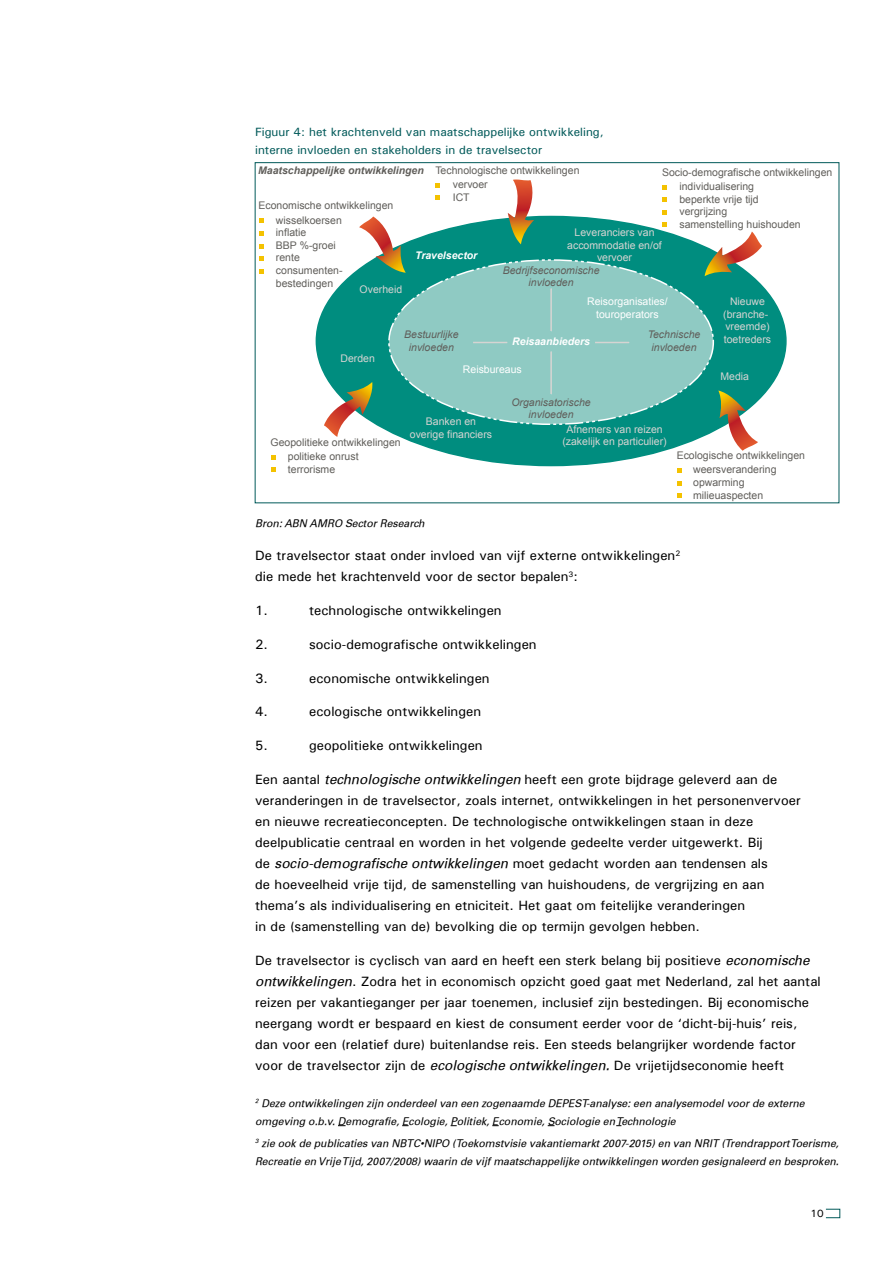
<style>
.page{position:relative;width:893px;height:1263px;background:#fff}
.page>*{position:absolute;margin:0;border:0;box-sizing:border-box;transform-origin:0 0}
.t1{font:13.5px/21px "Univers";color:#000}
.t2{font:12px/18px "Univers";color:#005959}
.t3{font:italic 10.5px/18px "Univers";color:#000}
.t4{font:10.5px/12.6px "Arial";color:#605e5a}
.t5{font:10.5px/12.6px "Arial";color:#d6d4d2;text-align:center}
.t6{font:italic 10.5px/12.6px "Arial";color:#605e5a;text-align:center}
.t7{font:10.5px/12.6px "Arial";color:#fff;text-align:center}
.t8{font:italic 700 10.5px "Arial";color:#605e5a}
.t9{font:italic 700 10.5px "Arial";color:#fff}
.t10{font:10.5px "Univers";color:#000}
.s1{font-style:italic}
</style>
<div class="page">
<div style="left:826px;top:1209px;width:14px;height:9px;border:1px solid #005959"></div>
<div style="left:316px;top:216px;width:470px;height:249px;background:#008d7f;border-radius:50%"></div>
<div style="left:389px;top:260px;width:324px;height:164px;background:#8fcac3;border-radius:50%"></div>
<hr style="left:473px;top:342px;width:34px;height:1px;background:#d6d4d2">
<hr style="left:595px;top:342px;width:34px;height:1px;background:#d6d4d2">
<hr style="left:550px;top:288px;width:2px;height:43px;background:#d6d4d2">
<hr style="left:550px;top:351px;width:2px;height:43px;background:#d6d4d2">
<svg style="left:705px;top:231px;width:57px;height:45px"></svg>
<svg style="left:718px;top:390px;width:40px;height:61px"></svg>
<svg style="left:324px;top:382px;width:49px;height:55px"></svg>
<svg style="left:359px;top:216px;width:47px;height:57px"></svg>
<svg style="left:508px;top:179px;width:27px;height:65px"></svg>
<svg style="left:259px;top:218px;width:4px;height:5px"></svg>
<svg style="left:259px;top:231px;width:4px;height:5px"></svg>
<svg style="left:259px;top:244px;width:4px;height:5px"></svg>
<svg style="left:259px;top:256px;width:4px;height:5px"></svg>
<svg style="left:259px;top:269px;width:4px;height:5px"></svg>
<svg style="left:271px;top:455px;width:4px;height:5px"></svg>
<svg style="left:271px;top:467px;width:4px;height:5px"></svg>
<svg style="left:677px;top:468px;width:5px;height:5px"></svg>
<svg style="left:677px;top:481px;width:5px;height:4px"></svg>
<svg style="left:677px;top:493px;width:5px;height:5px"></svg>
<svg style="left:662px;top:185px;width:5px;height:4px"></svg>
<svg style="left:662px;top:197px;width:5px;height:5px"></svg>
<svg style="left:662px;top:210px;width:5px;height:5px"></svg>
<svg style="left:662px;top:222px;width:5px;height:5px"></svg>
<svg style="left:435px;top:183px;width:5px;height:5px"></svg>
<svg style="left:435px;top:195px;width:5px;height:5px"></svg>
<p class="t2" style="left:255px;top:123px;width:350px">Figuur 4: het krachtenveld van maatschappelijke ontwikkeling, interne invloeden en stakeholders in de travelsector</p>
<p class="t8" style="left:258px;top:163px;width:167px">Maatschappelijke ontwikkelingen</p>
<p class="t4" style="left:453px;top:163px;width:128px;line-height:14.2px;text-indent:-17px">Technologische ontwikkelingen vervoer</p>
<p class="t4" style="left:453px;top:191px;width:18px">ICT</p>
<p class="t4" style="left:679px;top:165px;width:154px;line-height:14.2px;text-indent:-17px">Socio-demografische ontwikkelingen individualisering</p>
<p class="t4" style="left:679px;top:193px;width:123px">beperkte vrije tijd vergrijzing<br>samenstelling huishouden</p>
<p class="t4" style="left:276px;top:199px;width:119px;line-height:14.2px;text-indent:-17px">Economische ontwikkelingen wisselkoersen</p>
<p class="t4" style="left:276px;top:226px;width:68px">inflatie<br>BBP %-groei rente consumenten&shy;bestedingen</p>
<p class="t5" style="left:567px;top:226px;width:96px">Leveranciers van accommodatie en/of vervoer</p>
<p class="t9" style="left:415px;top:248px;width:64px">Travelsector</p>
<p class="t6" style="left:503px;top:264px;width:98px">Bedrijfseconomische invloeden</p>
<p class="t5" style="left:360px;top:283px;width:44px">Overheid</p>
<p class="t5" style="left:340px;top:352px;width:36px">Derden</p>
<p class="t7" style="left:587px;top:295px;width:82px">Reisorganisaties/ touroperators</p>
<p class="t6" style="left:404px;top:328px;width:56px">Bestuurlijke invloeden</p>
<p class="t6" style="left:648px;top:328px;width:54px">Technische invloeden</p>
<p class="t9" style="left:512px;top:334px;width:79px">Reisaanbieders</p>
<p class="t7" style="left:463px;top:363px;width:60px">Reisbureaus</p>
<p class="t5" style="left:723px;top:295px;width:49px">Nieuwe (branche&shy;vreemde) toetreders</p>
<p class="t5" style="left:720px;top:370px;width:30px">Media</p>
<p class="t4" style="left:288px;top:435px;width:114px;line-height:14.2px;text-indent:-17px">Geopolitieke ontwikkelingen politieke onrust</p>
<p class="t4" style="left:288px;top:463px;width:49px">terrorisme</p>
<p class="t6" style="left:511px;top:396px;width:81px">Organisatorische invloeden</p>
<p class="t5" style="left:410px;top:415px;width:84px">Banken en overige financiers</p>
<p class="t5" style="left:562px;top:423px;width:106px">Afnemers van reizen (zakelijk en particulier)</p>
<p class="t4" style="left:693px;top:448px;width:113px;line-height:14.2px;text-indent:-16px">Ecologische ontwikkelingen weersverandering</p>
<p class="t4" style="left:693px;top:476px;width:72px">opwarming milieuaspecten</p>
<p class="t3" style="left:255px;top:514px;width:171px">Bron: ABN AMRO Sector Research</p>
<p class="t1" style="left:255px;top:545px;width:427px">De travelsector staat onder invloed van vijf externe ontwikkelingen<sup>2 </sup>die mede het krachtenveld voor de sector bepalen<sup>3</sup>:</p>
<p class="t1" style="left:255px;top:600px;width:14px">1.</p>
<p class="t1" style="left:309px;top:600px;width:194px">technologische ontwikkelingen</p>
<p class="t1" style="left:255px;top:634px;width:14px">2.</p>
<p class="t1" style="left:309px;top:634px;width:229px">socio-demografische ontwikkelingen</p>
<p class="t1" style="left:255px;top:667px;width:14px">3.</p>
<p class="t1" style="left:309px;top:667px;width:182px">economische ontwikkelingen</p>
<p class="t1" style="left:255px;top:701px;width:14px">4.</p>
<p class="t1" style="left:309px;top:701px;width:174px">ecologische ontwikkelingen</p>
<p class="t1" style="left:255px;top:735px;width:14px">5.</p>
<p class="t1" style="left:309px;top:735px;width:175px">geopolitieke ontwikkelingen</p>
<p class="t1" style="left:255px;top:769px;width:547px">Een aantal <span class="s1">technologische ontwikkelingen</span> heeft een grote bijdrage geleverd aan de veranderingen in de travelsector, zoals internet, ontwikkelingen in het personenvervoer en nieuwe recreatieconcepten. De technologische ontwikkelingen staan in deze deelpublicatie centraal en worden in het volgende gedeelte verder uitgewerkt. Bij<br>de <span class="s1">socio-demografische ontwikkelingen</span> moet gedacht worden aan tendensen als<br>de hoeveelheid vrije tijd, de samenstelling van huishoudens, de vergrijzing en aan thema’s als individualisering en etniciteit. Het gaat om feitelijke veranderingen<br>in de (samenstelling van de) bevolking die op termijn gevolgen hebben.</p>
<p class="t1" style="left:255px;top:949px;width:567px">De travelsector is cyclisch van aard en heeft een sterk belang bij positieve <span class="s1">economische ontwikkelingen</span>. Zodra het in economisch opzicht goed gaat met Nederland, zal het aantal reizen per vakantieganger per jaar toenemen, inclusief zijn bestedingen. Bij economische neergang wordt er bespaard en kiest de consument eerder voor de ‘dicht-bij-huis’ reis, dan voor een (relatief dure) buitenlandse reis. Een steeds belangrijker wordende factor voor de travelsector zijn de <span class="s1">ecologische ontwikkelingen.</span> De vrijetijdseconomie heeft</p>
<p class="t3" style="left:255px;top:1094px;width:551px"><sup>2</sup> Deze ontwikkelingen zijn onderdeel van een zogenaamde DEPEST-analyse: een analysemodel voor de externe omgeving o.b.v. Demografie, Ecologie, Politiek, Economie, Sociologie en Technologie</p>
<p class="t3" style="left:255px;top:1134px;width:585px"><sup>3</sup> zie ook de publicaties van NBTC•NIPO (Toekomstvisie vakantiemarkt 2007-2015) en van NRIT (Trendrapport Toerisme,<br>Recreatie en Vrije Tijd, 2007/2008) waarin de vijf maatschappelijke ontwikkelingen worden gesignaleerd en besproken.</p>
<p class="t10" style="left:811px;top:1206px;width:15px">10</p>
</div>
